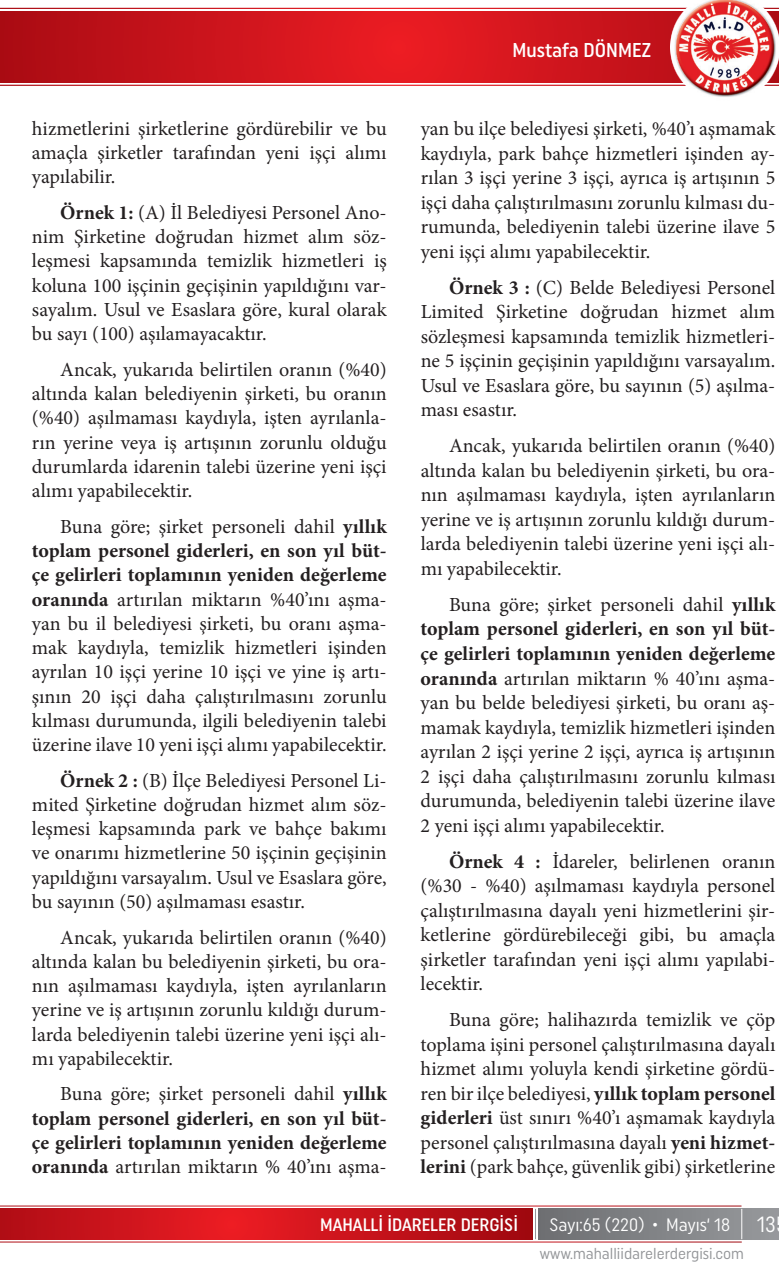
<style>
.page{position:relative;width:779px;height:1276px;background:#fff}
.page>*{position:absolute;margin:0;border:0;box-sizing:border-box;transform-origin:0 0}
.t1{font:20px/24.6px "Minion Pro";color:#231f20;text-align:justify}
.t2{font:700 20px/24.2px "Minion Pro";color:#231f20;text-align:justify}
.t3{font:500 20px "Uniform Condensed";color:#fff}
.t4{font:18px "Uniform Condensed";color:#fff}
.t5{font:500 18px "Uniform Condensed";color:#fff}
.t6{font:15.8px "Uniform Condensed";color:#939598}
.s1{font-weight:700}
.s2{font-weight:400}
.s3{font-size:22px}
</style>
<div class="page">
<svg style="left:0;top:11px;width:670px;height:71px;background:#ce141c"></svg>
<img style="left:670px;top:0;width:108px;height:97px">
<div style="left:538px;top:1209px;width:240px;height:30px;background:linear-gradient(to right,#6d6e71,#979a9d)"></div>
<svg style="left:0;top:1209px;width:532px;height:30px;background:#c8131a"></svg>
<hr style="left:535px;top:1209px;width:1px;height:30px;background:#939598">
<hr style="left:741px;top:1209px;width:1px;height:30px;background:#fff">
<p class="t1" style="left:32px;top:116px;width:356px">hizmetlerini şirketlerine gördürebilir ve bu amaçla şirketler tarafından yeni işçi alımı yapılabilir.</p>
<p class="t1" style="left:32px;top:201px;width:356px;text-indent:28px"><span class="s1">Örnek 1:</span> (A) İl Belediyesi Personel Ano&shy;nim Şirketine doğrudan hizmet alım söz&shy;leşmesi kapsamında temizlik hizmetleri iş koluna 100 işçinin geçişinin yapıldığını var&shy;sayalım. Usul ve Esaslara göre, kural olarak bu sayı (100) aşılamayacaktır.</p>
<p class="t1" style="left:32px;top:357px;width:356px;text-indent:28px">Ancak, yukarıda belirtilen oranın (%40) altında kalan belediyenin şirketi, bu oranın (%40) aşılmaması kaydıyla, işten ayrılanla&shy;rın yerine veya iş artışının zorunlu olduğu durumlarda idarenin talebi üzerine yeni işçi alımı yapabilecektir.</p>
<p class="t1" style="left:32px;top:514px;width:356px;text-indent:28px">Buna göre; şirket personeli dahil <span class="s1">yıllık toplam personel giderleri, en son yıl büt&shy;çe gelirleri toplamının yeniden değerleme oranında</span> artırılan miktarın %40’ını aşma&shy;yan bu il belediyesi şirketi, bu oranı aşma&shy;mak kaydıyla, temizlik hizmetleri işinden ayrılan 10 işçi yerine 10 işçi ve yine iş artı&shy;şının 20 işçi daha çalıştırılmasını zorunlu kılması durumunda, ilgili belediyenin talebi üzerine ilave 10 yeni işçi alımı yapabilecektir.</p>
<p class="t1" style="left:32px;top:768px;width:356px;text-indent:28px"><span class="s1">Örnek 2 :</span> (B) İlçe Belediyesi Personel Li&shy;mited Şirketine doğrudan hizmet alım söz&shy;leşmesi kapsamında park ve bahçe bakımı ve onarımı hizmetlerine 50 işçinin geçişinin yapıldığını varsayalım. Usul ve Esaslara göre, bu sayının (50) aşılmaması esastır.</p>
<p class="t1" style="left:32px;top:925px;width:356px;text-indent:28px">Ancak, yukarıda belirtilen oranın (%40) altında kalan bu belediyenin şirketi, bu ora&shy;nın aşılmaması kaydıyla, işten ayrılanların yerine ve iş artışının zorunlu kıldığı durum&shy;larda belediyenin talebi üzerine yeni işçi alı&shy;mı yapabilecektir.</p>
<p class="t2" style="left:32px;top:1082px;width:356px;text-indent:28px"><span class="s2">Buna göre; şirket personeli dahil</span> yıllık toplam personel giderleri, en son yıl büt&shy;çe gelirleri toplamının yeniden değerleme oranında <span class="s2">artırılan miktarın % 40’ını aşma-</span></p>
<p class="t3" style="left:512px;top:38px;width:140px">Mustafa DÖNMEZ</p>
<p class="t1" style="left:420px;top:117px;width:356px">yan bu ilçe belediyesi şirketi, %40’ı aşmamak kaydıyla, park bahçe hizmetleri işinden ay&shy;rılan 3 işçi yerine 3 işçi, ayrıca iş artışının 5 işçi daha çalıştırılmasını zorunlu kılması du&shy;rumunda, belediyenin talebi üzerine ilave 5 yeni işçi alımı yapabilecektir.</p>
<p class="t1" style="left:420px;top:275px;width:356px;text-indent:28px"><span class="s1">Örnek 3 :</span> (C) Belde Belediyesi Personel Limited Şirketine doğrudan hizmet alım sözleşmesi kapsamında temizlik hizmetleri&shy;ne 5 işçinin geçişinin yapıldığını varsayalım.<br>Usul ve Esaslara göre, bu sayının (5) aşılma&shy;ması esastır.</p>
<p class="t1" style="left:420px;top:434px;width:356px;text-indent:28px">Ancak, yukarıda belirtilen oranın (%40) altında kalan bu belediyenin şirketi, bu ora&shy;nın aşılmaması kaydıyla, işten ayrılanların yerine ve iş artışının zorunlu kıldığı durum&shy;larda belediyenin talebi üzerine yeni işçi alı&shy;mı yapabilecektir.</p>
<p class="t1" style="left:420px;top:592px;width:356px;text-indent:28px">Buna göre; şirket personeli dahil <span class="s1">yıllık toplam personel giderleri, en son yıl büt&shy;çe gelirleri toplamının yeniden değerleme oranında</span> artırılan miktarın % 40’ını aşma&shy;yan bu belde belediyesi şirketi, bu oranı aş&shy;mamak kaydıyla, temizlik hizmetleri işinden ayrılan 2 işçi yerine 2 işçi, ayrıca iş artışının 2 işçi daha çalıştırılmasını zorunlu kılması durumunda, belediyenin talebi üzerine ilave 2 yeni işçi alımı yapabilecektir.</p>
<p class="t1" style="left:420px;top:849px;width:356px;text-indent:28px"><span class="s1">Örnek 4 :</span> İdareler, belirlenen oranın (%30 - %40) aşılmaması kaydıyla personel çalıştırılmasına dayalı yeni hizmetlerini şir&shy;ketlerine gördürebileceği gibi, bu amaçla şirketler tarafından yeni işçi alımı yapılabi&shy;lecektir.</p>
<p class="t1" style="left:420px;top:1008px;width:356px;text-indent:28px">Buna göre; halihazırda temizlik ve çöp toplama işini personel çalıştırılmasına dayalı hizmet alımı yoluyla kendi şirketine gördü&shy;ren bir ilçe belediyesi, <span class="s1">yıllık toplam personel giderleri</span> üst sınırı %40’ı aşmamak kaydıyla personel çalıştırılmasına dayalı <span class="s1">yeni hizmet&shy;lerini</span> (park bahçe, güvenlik gibi) şirketlerine</p>
<p class="t5" style="left:320px;top:1214px;width:199px">MAHALLİ İDARELER DERGİSİ</p>
<p class="t4" style="left:549px;top:1214px;width:228px">Sayı:65 (220) • Mayıs‘ 18 <span class="s3">13</span></p>
<p class="t6" style="left:539px;top:1244px;width:206px">www.mahalliidarelerdergisi.com</p>
</div>
